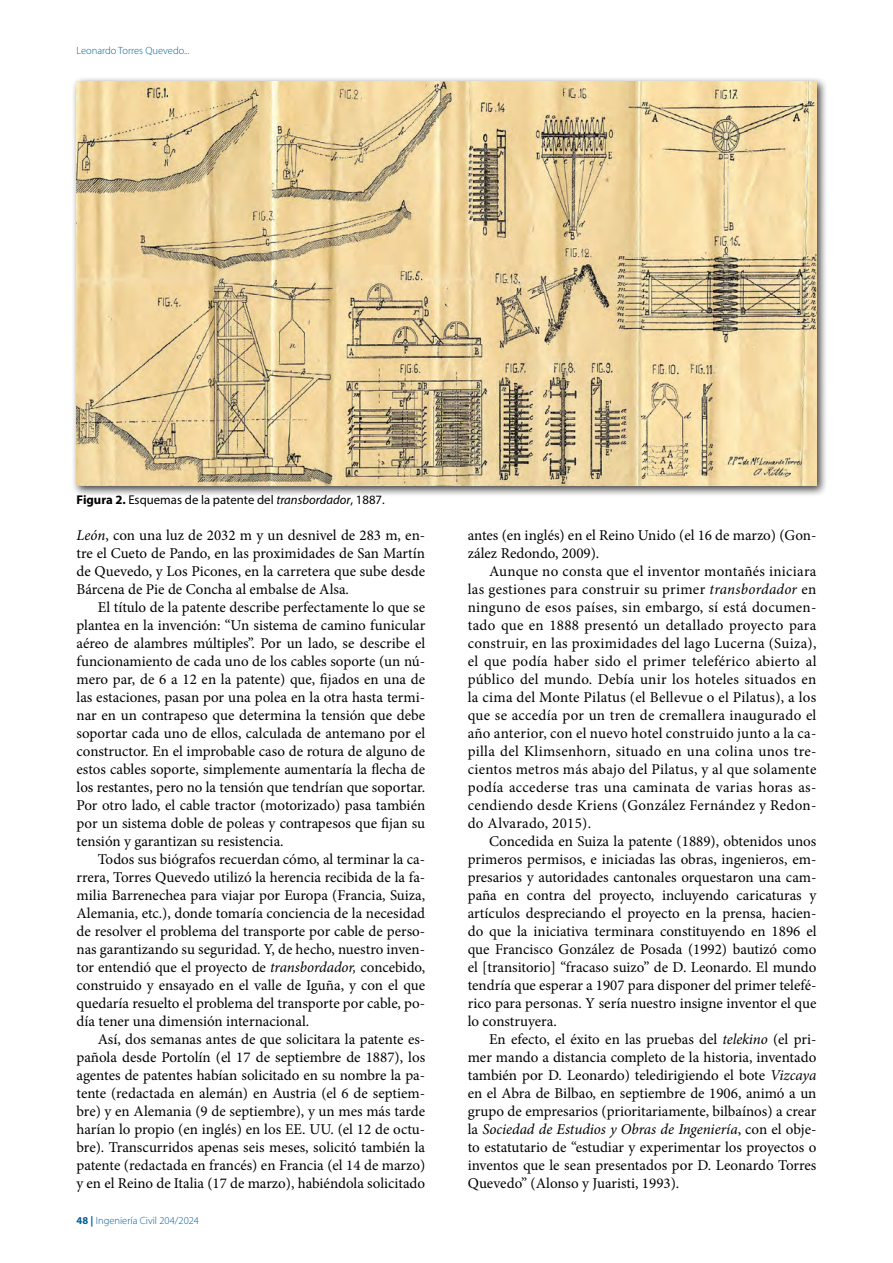
<style>
.page{position:relative;width:893px;height:1263px;background:#fff}
.page>*{position:absolute;margin:0;border:0;box-sizing:border-box;transform-origin:0 0}
.t1{font:15px/18px "Minion Pro";color:#000;text-align:justify}
.t2{font:12.75px "Myriad Pro";color:#000}
.t3{font:300 10.5px "Myriad Pro";color:#005f98}
.s1{font-weight:700}
.s2{font-style:italic}
</style>
<div class="page">
<div style="left:71px;top:77px;width:756px;height:420px;background:#000;opacity:.75"></div>
<img style="left:77px;top:82px;width:739px;height:404px">
<p class="t3" style="left:77px;top:44px;width:115px">Leonardo Torres Quevedo...</p>
<p class="t2" style="left:77px;top:492px;width:310px"><span class="s1">Figura 2.</span> Esquemas de la patente del <span class="s2">transbordador</span>, 1887.</p>
<p class="t1" style="left:77px;top:526px;width:350px"><span class="s2">León</span>, con una luz de 2032 m y un desnivel de 283 m, en&shy;tre el Cueto de Pando, en las proximidades de San Martín de Quevedo, y Los Picones, en la carretera que sube desde Bárcena de Pie de Concha al embalse de Alsa.</p>
<p class="t1" style="left:77px;top:598px;width:350px;text-indent:21px">El título de la patente describe perfectamente lo que se plantea en la invención: “Un sistema de camino funicular aéreo de alambres múltiples”. Por un lado, se describe el funcionamiento de cada uno de los cables soporte (un nú&shy;mero par, de 6 a 12 en la patente) que, fijados en una de las estaciones, pasan por una polea en la otra hasta termi&shy;nar en un contrapeso que determina la tensión que debe soportar cada uno de ellos, calculada de antemano por el constructor. En el improbable caso de rotura de alguno de estos cables soporte, simplemente aumentaría la flecha de los restantes, pero no la tensión que tendrían que soportar.<br>Por otro lado, el cable tractor (motorizado) pasa también por un sistema doble de poleas y contrapesos que fijan su tensión y garantizan su resistencia.</p>
<p class="t1" style="left:77px;top:850px;width:350px;text-indent:21px">Todos sus biógrafos recuerdan cómo, al terminar la ca&shy;rrera, Torres Quevedo utilizó la herencia recibida de la fa&shy;milia Barrenechea para viajar por Europa (Francia, Suiza, Alemania, etc.), donde tomaría conciencia de la necesidad de resolver el problema del transporte por cable de perso&shy;nas garantizando su seguridad. Y, de hecho, nuestro inven&shy;tor entendió que el proyecto de <span class="s2">transbordador,</span> concebido, construido y ensayado en el valle de Iguña, y con el que quedaría resuelto el problema del transporte por cable, po&shy;día tener una dimensión internacional.</p>
<p class="t1" style="left:77px;top:1030px;width:350px;text-indent:21px">Así, dos semanas antes de que solicitara la patente es&shy;pañola desde Portolín (el 17 de septiembre de 1887), los agentes de patentes habían solicitado en su nombre la pa&shy;tente (redactada en alemán) en Austria (el 6 de septiem&shy;bre) y en Alemania (9 de septiembre), y un mes más tarde harían lo propio (en inglés) en los EE. UU. (el 12 de octu&shy;bre). Transcurridos apenas seis meses, solicitó también la patente (redactada en francés) en Francia (el 14 de marzo) y en el Reino de Italia (17 de marzo), habiéndola solicitado</p>
<p class="t3" style="left:77px;top:1214px;width:124px"><span class="s1">48 |</span> Ingeniería Civil 204/2024</p>
<p class="t1" style="left:468px;top:526px;width:350px">antes (en inglés) en el Reino Unido (el 16 de marzo) (Gon&shy;zález Redondo, 2009).</p>
<p class="t1" style="left:468px;top:562px;width:350px;text-indent:21px">Aunque no consta que el inventor montañés iniciara las gestiones para construir su primer <span class="s2">transbordador</span> en ninguno de esos países, sin embargo, sí está documen&shy;tado que en 1888 presentó un detallado proyecto para construir, en las proximidades del lago Lucerna (Suiza), el que podía haber sido el primer teleférico abierto al público del mundo. Debía unir los hoteles situados en la cima del Monte Pilatus (el Bellevue o el Pilatus), a los que se accedía por un tren de cremallera inaugurado el año anterior, con el nuevo hotel construido junto a la ca&shy;pilla del Klimsenhorn, situado en una colina unos tre&shy;cientos metros más abajo del Pilatus, y al que solamente podía accederse tras una caminata de varias horas as&shy;cendiendo desde Kriens (González Fernández y Redon&shy;do Alvarado, 2015).</p>
<p class="t1" style="left:468px;top:832px;width:350px;text-indent:21px">Concedida en Suiza la patente (1889), obtenidos unos primeros permisos, e iniciadas las obras, ingenieros, em&shy;presarios y autoridades cantonales orquestaron una cam&shy;paña en contra del proyecto, incluyendo caricaturas y artículos despreciando el proyecto en la prensa, hacien&shy;do que la iniciativa terminara constituyendo en 1896 el que Francisco González de Posada (1992) bautizó como el [transitorio] “fracaso suizo” de D. Leonardo. El mundo tendría que esperar a 1907 para disponer del primer telefé&shy;rico para personas. Y sería nuestro insigne inventor el que lo construyera.</p>
<p class="t1" style="left:468px;top:1030px;width:350px;text-indent:21px">En efecto, el éxito en las pruebas del <span class="s2">telekino</span> (el pri&shy;mer mando a distancia completo de la historia, inventado también por D. Leonardo) teledirigiendo el bote <span class="s2">Vizcaya </span>en el Abra de Bilbao, en septiembre de 1906, animó a un grupo de empresarios (prioritariamente, bilbaínos) a crear la <span class="s2">Sociedad de Estudios y Obras de Ingeniería</span>, con el obje&shy;to estatutario de “estudiar y experimentar los proyectos o inventos que le sean presentados por D. Leonardo Torres Quevedo” (Alonso y Juaristi, 1993).</p>
</div>
